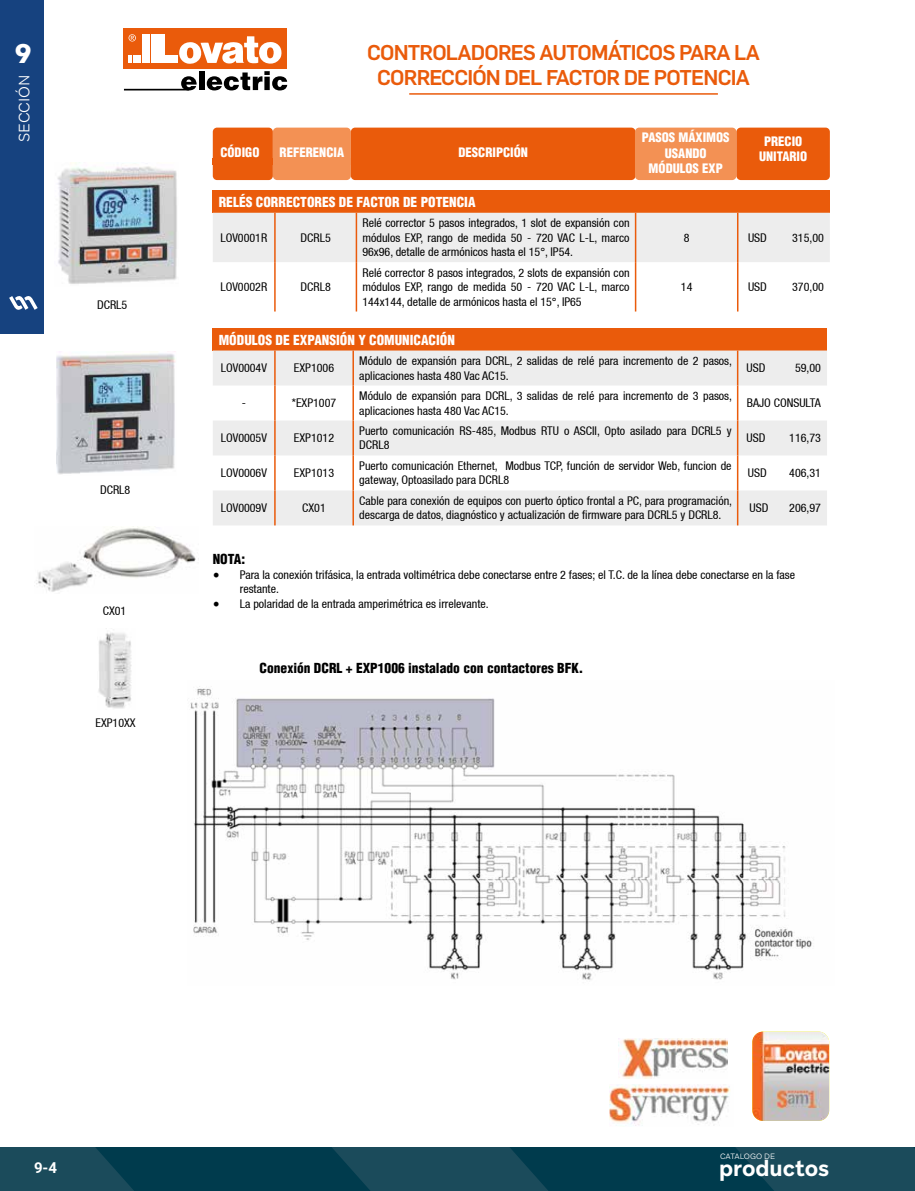
<style>
.page{position:relative;width:915px;height:1191px;background:#fff}
.page>*{position:absolute;margin:0;border:0;box-sizing:border-box;transform-origin:0 0}
.t1{font:900 27px "Aribau Grotesk";color:#fff}
.t2{font:700 22.2px "Aribau Grotesk";color:#fff}
.t3{font:500 21px/25.2px "Flama";letter-spacing:-.04em;color:#ea5b0b;text-align:center}
.t4{font:300 15px "Aribau Grotesk";color:#fff}
.t5{font:700 15px "Roboto";color:#fff}
.t6{font:900 condensed 13.5px "Helvetica";color:#fff}
.t7{font:900 condensed 13.5px "Helvetica";color:#000}
.t8{font:900 condensed 12.75px/15.3px "Helvetica";color:#fff;text-align:center}
.t9{font:condensed 12px/14.4px "Helvetica 57";color:#000}
.t10{font:300 7.8px "Aribau Grotesk";letter-spacing:-.005em;color:#fff}
.s1{font-family:"Minion Pro";font-stretch:normal;font-size:18px}
</style>
<div class="page">
<hr style="left:409px;top:93px;width:308px;height:2px;background:#ea5b0b">
<div style="left:123px;top:28px;width:164px;height:41px;background:#ea5b0b"></div>
<svg style="left:181px;top:76px;width:16px;height:14px"></svg>
<div style="left:199px;top:72px;width:5px;height:18px;background:#000"></div>
<svg style="left:207px;top:71px;width:80px;height:19px"></svg>
<hr style="left:124px;top:89px;width:65px;height:1px;background:#000">
<div style="left:153px;top:34px;width:11px;height:29px;background:#fff"></div>
<div style="left:153px;top:56px;width:25px;height:7px;background:#fff"></div>
<svg style="left:128px;top:34px;width:24px;height:29px"></svg>
<svg style="left:179px;top:36px;width:103px;height:28px"></svg>
<svg style="left:0;top:1147px;width:914px;height:44px;background:#0d4253"></svg>
<div style="left:0;top:0;width:44px;height:334px;background:#16427f"></div>
<svg style="left:9px;top:296px;width:29px;height:14px"></svg>
<div style="left:213px;top:190px;width:616px;height:23px;background:#ea5b0b"></div>
<div style="left:213px;top:213px;width:616px;height:49px;background:#ededed"></div>
<hr style="left:274px;top:213px;width:1px;height:49px;background:#ea5b0b">
<hr style="left:355px;top:213px;width:2px;height:49px;background:#ea5b0b">
<hr style="left:634px;top:213px;width:2px;height:49px;background:#ea5b0b">
<hr style="left:736px;top:213px;width:2px;height:49px;background:#ea5b0b">
<hr style="left:274px;top:262px;width:1px;height:49px;background:#ea5b0b">
<hr style="left:355px;top:262px;width:2px;height:49px;background:#ea5b0b">
<hr style="left:634px;top:262px;width:2px;height:49px;background:#ea5b0b">
<hr style="left:736px;top:262px;width:2px;height:49px;background:#ea5b0b">
<div style="left:213px;top:328px;width:613px;height:22px;background:#ea5b0b"></div>
<svg style="left:213px;top:350px;width:613px;height:175px;fill:#ededed"></svg>
<hr style="left:274px;top:350px;width:1px;height:35px;background:#ea5b0b">
<hr style="left:352px;top:350px;width:2px;height:35px;background:#ea5b0b">
<hr style="left:736px;top:350px;width:2px;height:35px;background:#ea5b0b">
<hr style="left:274px;top:385px;width:1px;height:35px;background:#ea5b0b">
<hr style="left:352px;top:385px;width:2px;height:35px;background:#ea5b0b">
<hr style="left:736px;top:385px;width:2px;height:35px;background:#ea5b0b">
<hr style="left:274px;top:420px;width:1px;height:35px;background:#ea5b0b">
<hr style="left:352px;top:420px;width:2px;height:35px;background:#ea5b0b">
<hr style="left:736px;top:420px;width:2px;height:35px;background:#ea5b0b">
<hr style="left:274px;top:455px;width:1px;height:35px;background:#ea5b0b">
<hr style="left:352px;top:455px;width:2px;height:35px;background:#ea5b0b">
<hr style="left:736px;top:455px;width:2px;height:35px;background:#ea5b0b">
<hr style="left:274px;top:490px;width:1px;height:35px;background:#ea5b0b">
<hr style="left:352px;top:490px;width:2px;height:35px;background:#ea5b0b">
<hr style="left:736px;top:490px;width:2px;height:35px;background:#ea5b0b">
<img style="left:36px;top:526px;width:163px;height:66px">
<img style="left:618px;top:1038px;width:109px;height:40px">
<img style="left:609px;top:1084px;width:121px;height:42px">
<img style="left:752px;top:1031px;width:76px;height:89px">
<div style="left:213px;top:128px;width:60px;height:52px;background:#ea5b0b;border-radius:4px"></div>
<div style="left:273px;top:128px;width:78px;height:52px;background:#f39154;border-radius:4px"></div>
<div style="left:351px;top:128px;width:284px;height:52px;background:#ea5b0b;border-radius:4px"></div>
<div style="left:634px;top:128px;width:102px;height:52px;background:#f39154;border-radius:4px"></div>
<div style="left:736px;top:128px;width:93px;height:52px;background:#ea5b0b;border-radius:4px"></div>
<img style="left:57px;top:162px;width:120px;height:122px">
<img style="left:56px;top:351px;width:120px;height:124px">
<img style="left:98px;top:628px;width:34px;height:81px">
<img style="left:190px;top:686px;width:622px;height:294px">
<h1 class="t1" style="left:15px;top:36px;width:18px">9</h1>
<h3 class="t3" style="left:367px;top:38px;width:394px">CONTROLADORES AUTOMÁTICOS PARA LA<br>CORRECCIÓN DEL FACTOR DE POTENCIA</h3>
<p class="t4" style="left:15px;top:142px;width:69px;rotate:-90deg">SECCIÓN</p>
<p class="t8" style="left:641px;top:130px;width:89px">PASOS MÁXIMOS<br>USANDO<br>MÓDULOS EXP</p>
<p class="t8" style="left:458px;top:144px;width:71px">DESCRIPCIÓN</p>
<p class="t8" style="left:758px;top:134px;width:50px">PRECIO<br>UNITARIO</p>
<p class="t8" style="left:220px;top:144px;width:40px">CÓDIGO</p>
<p class="t8" style="left:279px;top:144px;width:66px">REFERENCIA</p>
<p class="t9" style="left:97px;top:297px;width:32px">DCRL5</p>
<p class="t9" style="left:100px;top:482px;width:32px">DCRL8</p>
<p class="t9" style="left:103px;top:604px;width:25px">CX01</p>
<p class="t9" style="left:95px;top:716px;width:42px">EXP10XX</p>
<p class="t6" style="left:219px;top:193px;width:258px">RELÉS CORRECTORES DE FACTOR DE POTENCIA</p>
<p class="t9" style="left:220px;top:230px;width:48px">LOV0001R</p>
<p class="t9" style="left:300px;top:230px;width:32px">DCRL5</p>
<p class="t9" style="left:362px;top:216px;width:268px;text-align:justify">Relé corrector 5 pasos integrados, 1 slot de expansión con módulos EXP, rango de medida 50 - 720 VAC L-L, marco 96x96, detalle de armónicos hasta el 15°, IP54.</p>
<p class="t9" style="left:220px;top:279px;width:48px">LOV0002R</p>
<p class="t9" style="left:300px;top:279px;width:32px">DCRL8</p>
<p class="t9" style="left:362px;top:265px;width:268px;text-align:justify">Relé corrector 8 pasos integrados, 2 slots de expansión con módulos EXP, rango de medida 50 - 720 VAC L-L, marco 144x144, detalle de armónicos hasta el 15°, IP65</p>
<p class="t9" style="left:683px;top:230px;width:7px">8</p>
<p class="t9" style="left:747px;top:230px;width:20px">USD</p>
<p class="t9" style="left:791px;top:230px;width:33px">315,00</p>
<p class="t9" style="left:680px;top:279px;width:13px">14</p>
<p class="t9" style="left:747px;top:279px;width:20px">USD</p>
<p class="t9" style="left:791px;top:279px;width:33px">370,00</p>
<p class="t6" style="left:219px;top:331px;width:237px">MÓDULOS DE EXPANSIÓN Y COMUNICACIÓN</p>
<p class="t9" style="left:221px;top:361px;width:48px">LOV0004V</p>
<p class="t9" style="left:294px;top:361px;width:42px">EXP1006</p>
<p class="t9" style="left:359px;top:353px;width:374px">Módulo de expansión para DCRL, 2 salidas de relé para incremento de 2 pasos, aplicaciones hasta 480 Vac AC15.</p>
<p class="t9" style="left:746px;top:361px;width:20px">USD</p>
<p class="t9" style="left:794px;top:361px;width:27px">59,00</p>
<p class="t9" style="left:242px;top:396px;width:6px">-</p>
<p class="t9" style="left:292px;top:396px;width:46px">*EXP1007</p>
<p class="t9" style="left:359px;top:388px;width:374px">Módulo de expansión para DCRL, 3 salidas de relé para incremento de 3 pasos, aplicaciones hasta 480 Vac AC15.</p>
<p class="t9" style="left:746px;top:396px;width:75px">BAJO CONSULTA</p>
<p class="t9" style="left:221px;top:431px;width:48px">LOV0005V</p>
<p class="t9" style="left:294px;top:431px;width:42px">EXP1012</p>
<p class="t9" style="left:359px;top:423px;width:374px">Puerto comunicación RS-485, Modbus RTU o ASCII, Opto asilado para DCRL5 y<br>DCRL8</p>
<p class="t9" style="left:746px;top:431px;width:20px">USD</p>
<p class="t9" style="left:789px;top:431px;width:33px">116,73</p>
<p class="t9" style="left:221px;top:466px;width:48px">LOV0006V</p>
<p class="t9" style="left:294px;top:466px;width:42px">EXP1013</p>
<p class="t9" style="left:359px;top:458px;width:374px">Puerto comunicación Ethernet, Modbus TCP, función de servidor Web, funcion de gateway, Optoasilado para DCRL8</p>
<p class="t9" style="left:747px;top:466px;width:20px">USD</p>
<p class="t9" style="left:789px;top:466px;width:33px">406,31</p>
<p class="t9" style="left:221px;top:501px;width:48px">LOV0009V</p>
<p class="t9" style="left:302px;top:501px;width:25px">CX01</p>
<p class="t9" style="left:359px;top:493px;width:374px">Cable para conexión de equipos con puerto óptico frontal a PC, para programación, descarga de datos, diagnóstico y actualización de firmware para DCRL5 y DCRL8.</p>
<p class="t9" style="left:749px;top:501px;width:20px">USD</p>
<p class="t9" style="left:789px;top:501px;width:33px">206,97</p>
<p class="t7" style="left:213px;top:551px;width:34px">NOTA:</p>
<p class="t9" style="left:240px;top:567px;width:556px;text-indent:-27px"><span class="s1">•</span> Para la conexión trifásica, la entrada voltimétrica debe conectarse entre 2 fases; el T.C. de la línea debe conectarse en la fase restante.</p>
<p class="t9" style="left:213px;top:596px;width:277px"><span class="s1">•</span> La polaridad de la entrada amperimétrica es irrelevante.</p>
<p class="t7" style="left:259px;top:659px;width:325px">Conexión DCRL + EXP1006 instalado con contactores BFK.</p>
<p class="t10" style="left:719px;top:1151px;width:57px">CATALOGO DE</p>
<p class="t5" style="left:34px;top:1157px;width:25px">9-4</p>
<h2 class="t2" style="left:719px;top:1154px;width:111px">productos</h2>
</div>
